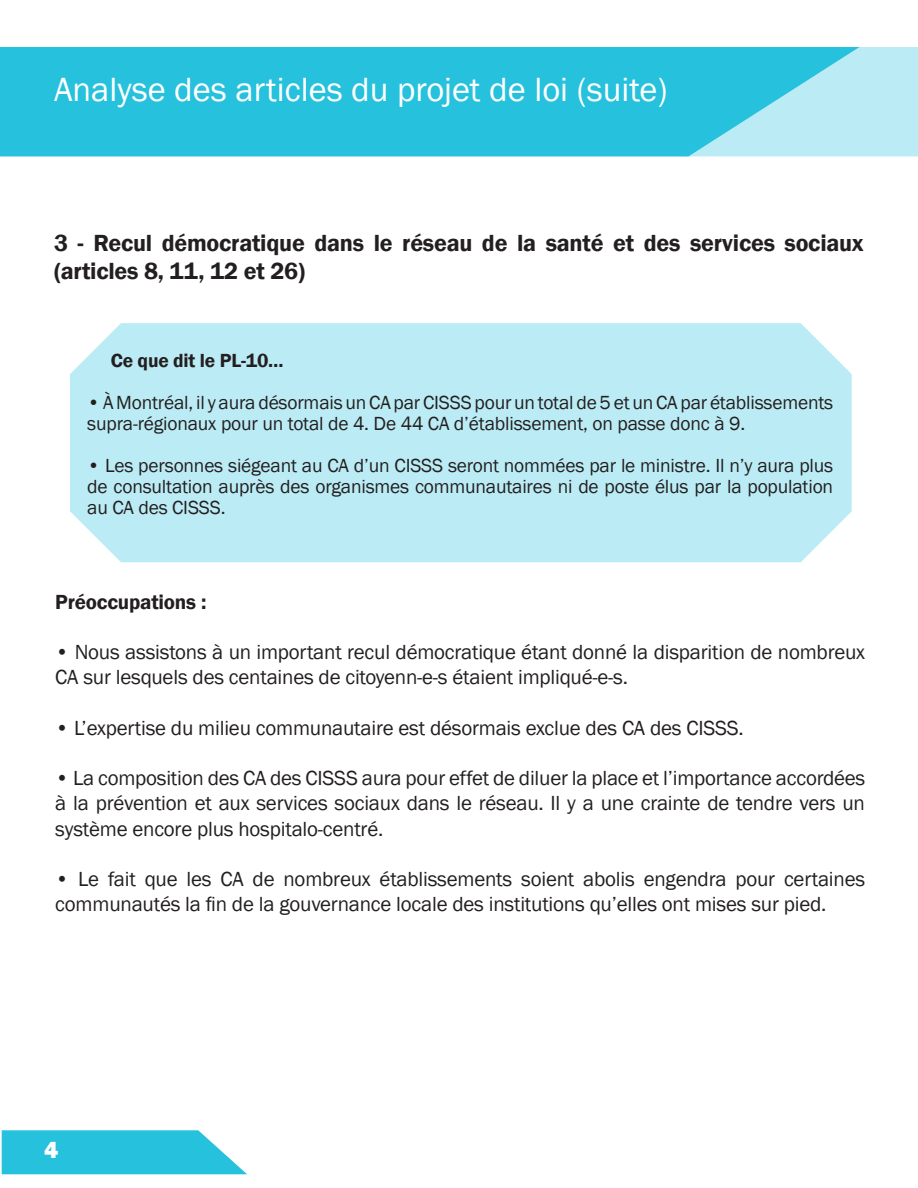
<style>
.page{position:relative;width:918px;height:1188px;background:#fff}
.page>*{position:absolute;margin:0;border:0;box-sizing:border-box;transform-origin:0 0}
.t1{font:34.5px "Franklin Gothic";color:#fff}
.t2{font:600 24px/28.8px "Franklin Gothic";letter-spacing:-.01em;color:#231f20}
.t3{font:800 24px "Franklin Gothic";color:#fff}
.t4{font:21px/25.2px "Franklin Gothic";letter-spacing:-.01em;color:#231f20}
.t5{font:600 21px "Franklin Gothic";letter-spacing:-.01em;color:#231f20}
.t6{font:19.5px/21px "Franklin Gothic";letter-spacing:-.01em;color:#231f20}
.t7{font:600 19.5px "Franklin Gothic";letter-spacing:-.01em;color:#231f20}
</style>
<div class="page">
<div style="left:0;top:47px;width:686px;height:109px;background:#26c1dd"></div>
<svg style="left:686px;top:47px;width:232px;height:109px"></svg>
<svg style="left:2px;top:1130px;width:245px;height:44px"></svg>
<div style="left:70px;top:323px;width:782px;height:239px;background:#bbebf4"></div>
<p class="t1" style="left:54px;top:68px;width:615px">Analyse des articles du projet de loi (suite)</p>
<p class="t2" style="left:54px;top:229px;width:811px">3 - Recul démocratique dans le réseau de la santé et des services sociaux (articles 8, 11, 12 et 26)</p>
<p class="t7" style="left:111px;top:348px;width:175px">Ce que dit le PL-10…</p>
<p class="t6" style="left:87px;top:392px;width:747px">• À Montréal, il y aura désormais un CA par CISSS pour un total de 5 et un CA par établissements supra-régionaux pour un total de 4. De 44 CA d’établissement, on passe donc à 9.</p>
<p class="t6" style="left:87px;top:455px;width:747px;text-align:justify">• Les personnes siégeant au CA d’un CISSS seront nommées par le ministre. Il n’y aura plus de consultation auprès des organismes communautaires ni de poste élus par la population au CA des CISSS.</p>
<p class="t5" style="left:55px;top:589px;width:153px">Préoccupations :</p>
<p class="t4" style="left:55px;top:640px;width:811px">• Nous assistons à un important recul démocratique étant donné la disparition de nombreux<br>CA sur lesquels des centaines de citoyenn-e-s étaient impliqué-e-s.</p>
<p class="t4" style="left:55px;top:716px;width:690px">• L’expertise du milieu communautaire est désormais exclue des CA des CISSS.</p>
<p class="t4" style="left:55px;top:766px;width:812px;text-align:justify">• La composition des CA des CISSS aura pour effet de diluer la place et l’importance accordées à la prévention et aux services sociaux dans le réseau. Il y a une crainte de tendre vers un système encore plus hospitalo-centré.</p>
<p class="t4" style="left:55px;top:867px;width:811px">• Le fait que les CA de nombreux établissements soient abolis engendra pour certaines communautés la fin de la gouvernance locale des institutions qu’elles ont mises sur pied.</p>
<p class="t3" style="left:44px;top:1135px;width:16px">4</p>
</div>
